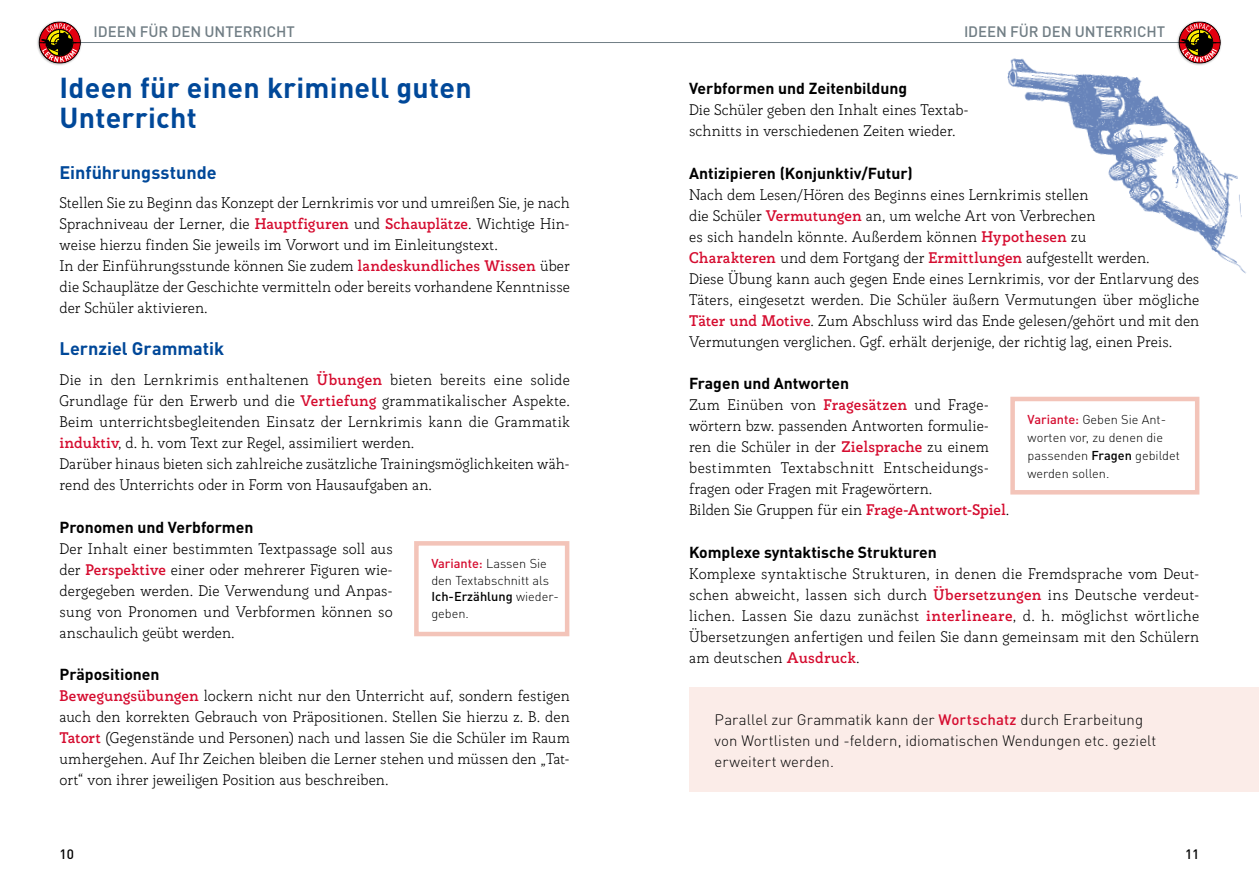
<style>
.page{position:relative;width:1259px;height:893px;background:#fff}
.page>*{position:absolute;margin:0;border:0;box-sizing:border-box;transform-origin:0 0}
.t1{font:700 28.5px/30px "DINOT";letter-spacing:.01em;color:#004899}
.t2{font:700 18px "DINOT";color:#004899}
.t3{font:700 15.75px "DINOT";color:#000}
.t4{font:300 15px/21px "Rogliano";letter-spacing:.005em;color:#000}
.t5{font:300 15px/21px "DINOT";letter-spacing:.005em;color:#000}
.t6{font:500 15px "DINOT";letter-spacing:-.005em;color:#717e85}
.t7{font:500 13.5px "DINOT";color:#000}
.t8{font:300 12.75px/16.5px "DINOT";color:#000}
.s1{font-weight:700;color:#d50c2f}
.s2{font-weight:500;color:#d50c2f}
.s3{font-weight:500}
</style>
<div class="page">
<hr style="left:72px;top:42px;width:1123px;height:1px;background:#717e85">
<div style="left:37px;top:21px;width:45px;height:45px;background:#000;opacity:.3"></div>
<svg style="left:39px;top:22px;width:42px;height:41px;background:#9c5748"></svg>
<svg style="left:1183px;top:22px;width:32px;height:6px"></svg>
<div style="left:689px;top:688px;width:570px;height:104px;background:#fbece8"></div>
<img style="left:1007px;top:28px;width:239px;height:246px">
<div style="left:414px;top:541px;width:155px;height:95px;border:4px solid #f3c4b9"></div>
<div style="left:1010px;top:397px;width:189px;height:98px;border:4px solid #f3c4b9"></div>
<p class="t6" style="left:94px;top:22px;width:203px">IDEEN FÜR DEN UNTERRICHT</p>
<p class="t6" style="left:964px;top:22px;width:203px">IDEEN FÜR DEN UNTERRICHT</p>
<h1 class="t1" style="left:60px;top:72px;width:414px">Ideen für einen kriminell guten<br>Unterricht</h1>
<p class="t2" style="left:60px;top:161px;width:159px">Einführungsstunde</p>
<p class="t4" style="left:60px;top:192px;width:512px">Stellen Sie zu Beginn das Konzept der Lernkrimis vor und umreißen Sie, je nach Sprachniveau der Lerner, die <span class="s1">Hauptfiguren</span> und <span class="s1">Schauplätze</span>. Wichtige Hin&shy;weise hierzu finden Sie jeweils im Vorwort und im Einleitungstext.<br>In der Einführungsstunde können Sie zudem <span class="s1">landeskundliches Wissen</span> über die Schauplätze der Geschichte vermitteln oder bereits vorhandene Kenntnisse der Schüler aktivieren.</p>
<p class="t2" style="left:60px;top:337px;width:166px">Lernziel Grammatik</p>
<p class="t4" style="left:60px;top:369px;width:512px">Die in den Lernkrimis enthaltenen <span class="s1">Übungen</span> bieten bereits eine solide Grundlage für den Erwerb und die <span class="s1">Vertiefung</span> grammatikalischer Aspekte.<br>Beim unterrichtsbegleitenden Einsatz der Lernkrimis kann die Grammatik <span class="s1">induktiv</span>, d. h. vom Text zur Regel, assimiliert werden.<br>Darüber hinaus bieten sich zahlreiche zusätzliche Trainingsmöglichkeiten wäh&shy;rend des Unterrichts oder in Form von Hausaufgaben an.</p>
<p class="t3" style="left:60px;top:517px;width:195px">Pronomen und Verbformen</p>
<p class="t4" style="left:60px;top:538px;width:335px;text-align:justify">Der Inhalt einer bestimmten Textpassage soll aus der <span class="s1">Perspektive</span> einer oder mehrerer Figuren wie&shy;dergegeben werden. Die Verwendung und Anpas&shy;sung von Pronomen und Verbformen können so anschaulich geübt werden.</p>
<p class="t3" style="left:60px;top:664px;width:102px">Präpositionen</p>
<p class="t4" style="left:60px;top:685px;width:512px;text-align:justify"><span class="s1">Bewegungsübungen</span> lockern nicht nur den Unterricht auf, sondern festigen auch den korrekten Gebrauch von Präpositionen. Stellen Sie hierzu z. B. den <span class="s1">Tatort</span> (Gegenstände und Personen) nach und lassen Sie die Schüler im Raum umhergehen. Auf Ihr Zeichen bleiben die Lerner stehen und müssen den</p>
<p class="t8" style="left:431px;top:555px;width:129px"><span class="s2">Variante:</span> Lassen Sie den Textabschnitt als<br><span class="s3">Ich-Erzählung</span> wieder&shy;geben.</p>
<p class="t4" style="left:546px;top:748px;width:25px">Tat-</p>
<p class="t4" style="left:540px;top:759px;width:7px">”</p>
<p class="t4" style="left:60px;top:769px;width:330px">ort“ von ihrer jeweiligen Position aus beschreiben.</p>
<p class="t3" style="left:689px;top:78px;width:220px">Verbformen und Zeitenbildung</p>
<p class="t4" style="left:689px;top:99px;width:279px">Die Schüler geben den Inhalt eines Textab&shy;schnitts in verschiedenen Zeiten wieder.</p>
<p class="t3" style="left:689px;top:163px;width:225px">Antizipieren (Konjunktiv/Futur)</p>
<p class="t4" style="left:689px;top:184px;width:512px">Nach dem Lesen/Hören des Beginns eines Lernkrimis stellen<br>die Schüler <span class="s1">Vermutungen</span> an, um welche Art von Verbrechen<br>es sich handeln könnte. Außerdem können <span class="s1">Hypothesen</span> zu<br><span class="s1">Charakteren</span> und dem Fortgang der <span class="s1">Ermittlungen</span> aufgestellt werden.<br>Diese Übung kann auch gegen Ende eines Lernkrimis, vor der Entlarvung des Täters, eingesetzt werden. Die Schüler äußern Vermutungen über mögliche <span class="s1">Täter und Motive</span>. Zum Abschluss wird das Ende gelesen/gehört und mit den Vermutungen verglichen. Ggf. erhält derjenige, der richtig lag, einen Preis.</p>
<p class="t3" style="left:689px;top:373px;width:162px">Fragen und Antworten</p>
<p class="t4" style="left:689px;top:394px;width:322px">Zum Einüben von <span class="s1">Fragesätzen</span> und Frage&shy;wörtern bzw. passenden Antworten formulie&shy;ren die Schüler in der <span class="s1">Zielsprache</span> zu einem bestimmten Textabschnitt Entscheidungs&shy;fragen oder Fragen mit Fragewörtern.<br>Bilden Sie Gruppen für ein <span class="s1">Frage-Antwort-Spiel</span>.</p>
<p class="t3" style="left:689px;top:542px;width:249px">Komplexe syntaktische Strukturen</p>
<p class="t4" style="left:689px;top:563px;width:512px;text-align:justify">Komplexe syntaktische Strukturen, in denen die Fremdsprache vom Deut&shy;schen abweicht, lassen sich durch <span class="s1">Übersetzungen</span> ins Deutsche verdeut&shy;lichen. Lassen Sie dazu zunächst <span class="s1">interlineare</span>, d. h. möglichst wörtliche Übersetzungen anfertigen und feilen Sie dann gemeinsam mit den Schülern am deutschen <span class="s1">Ausdruck</span>.</p>
<p class="t8" style="left:1027px;top:410px;width:154px;line-height:18px"><span class="s2">Variante:</span> Geben Sie Ant&shy;worten vor, zu denen die passenden <span class="s3">Fragen</span> gebildet werden sollen.</p>
<p class="t5" style="left:714px;top:708px;width:443px">Parallel zur Grammatik kann der <span class="s2">Wortschatz</span> durch Erarbeitung von Wortlisten und -feldern, idiomatischen Wendungen etc. gezielt erweitert werden.</p>
<p class="t7" style="left:60px;top:845px;width:16px">10</p>
<p class="t7" style="left:1185px;top:845px;width:16px">11</p>
</div>
